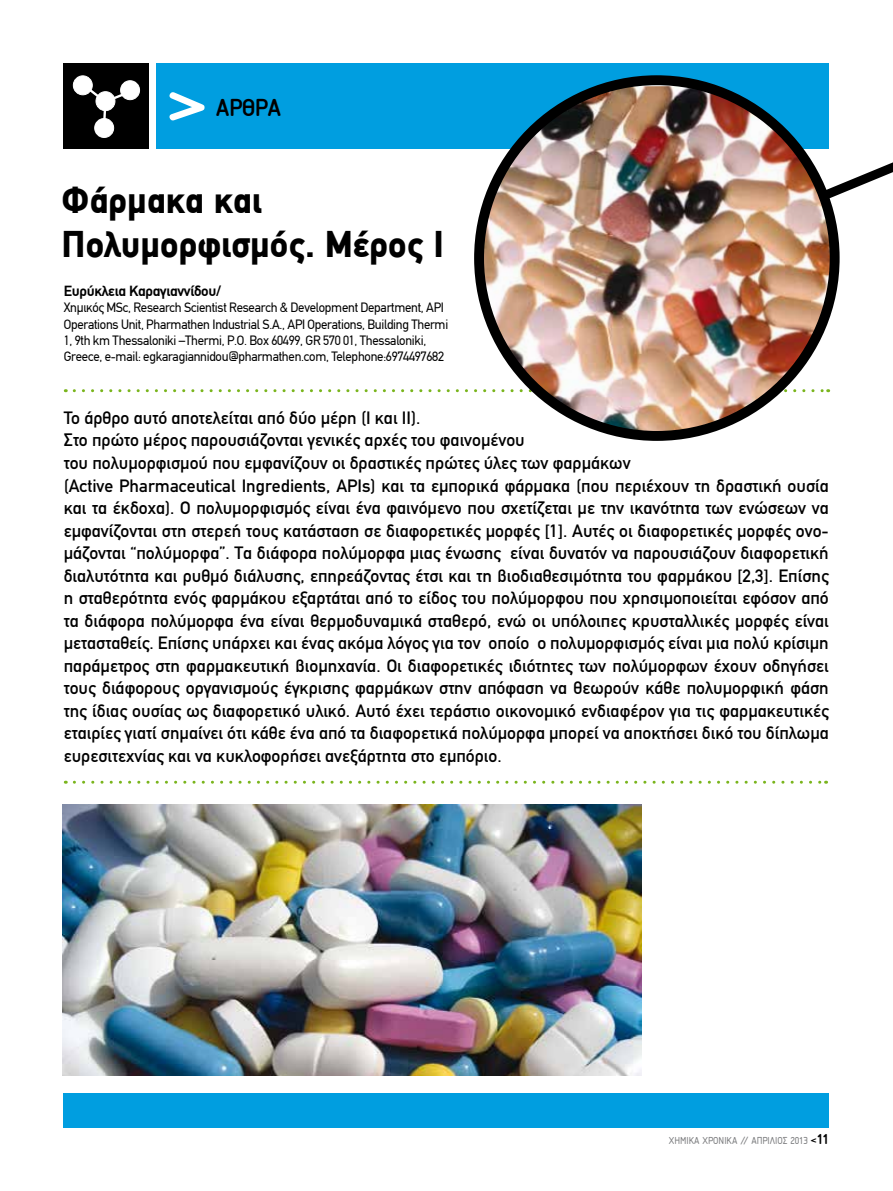
<style>
.page{position:relative;width:893px;height:1191px;background:#fff}
.page>*{position:absolute;margin:0;border:0;box-sizing:border-box;transform-origin:0 0}
.t1{font:700 70.5px "PF Isotext";color:#fff}
.t2{font:900 37.5px/43.5px "PF Din Text";color:#000}
.t3{font:700 25.5px "PF Isotext";letter-spacing:-.02em;color:#000}
.t4{font:500 18px/22.5px "PF Din Text";color:#000}
.t5{font:700 15px "PF Din Text";letter-spacing:-.02em;color:#000}
.t6{font:13.5px/16.2px "PF Din Text";letter-spacing:-.02em;color:#000;scale:.96 1}
.t7{font:10.5px "PF Isotext";color:#7b7c7e}
.s1{font-weight:700;color:#000}
.s2{font-weight:700;font-size:15px;color:#000}
</style>
<div class="page">
<div style="left:64px;top:64px;width:85px;height:85px;background:#000"></div>
<div style="left:156px;top:64px;width:673px;height:85px;background:#009ee0"></div>
<div style="left:73px;top:76px;width:19px;height:19px;background:#fff;border-radius:50%"></div>
<div style="left:73px;top:76px;width:19px;height:19px;border:1px solid #fff;border-radius:50%"></div>
<div style="left:95px;top:118px;width:19px;height:19px;background:#fff;border-radius:50%"></div>
<div style="left:95px;top:118px;width:19px;height:20px;border:1px solid #fff;border-radius:50%"></div>
<div style="left:121px;top:81px;width:19px;height:19px;background:#fff;border-radius:50%"></div>
<div style="left:121px;top:81px;width:19px;height:19px;border:1px solid #fff;border-radius:50%"></div>
<svg style="left:84px;top:85px;width:52px;height:41px"></svg>
<div style="left:64px;top:1093px;width:765px;height:34px;background:#009ee0"></div>
<svg style="left:74px;top:389px;width:404px;height:3px"></svg>
<svg style="left:74px;top:780px;width:753px;height:3px"></svg>
<svg style="left:835px;top:162px;width:58px;height:34px"></svg>
<img style="left:479px;top:86px;width:356px;height:348px">
<div style="left:474px;top:75px;width:366px;height:366px;border:10px solid #000;border-radius:50%"></div>
<img style="left:63px;top:805px;width:578px;height:271px">
<h1 class="t1" style="left:167px;top:70px;width:41px">&gt;</h1>
<h3 class="t3" style="left:216px;top:95px;width:67px">ΑΡΘΡΑ</h3>
<h2 class="t2" style="left:62px;top:178px;width:384px">Φάρμακα και<br>Πολυμορφισμός. Mέρος Ι</h2>
<p class="t5" style="left:64px;top:282px;width:159px">Ευρύκλεια Καραγιαννίδου/</p>
<p class="t6" style="left:64px;top:300px;width:402px">Χημικός MSc, Research Scientist Research &amp; Development Department, API Operations Unit, Pharmathen Industrial S.A., API Operations, Building Thermi 1, 9th km Thessaloniki –Thermi, P.O. Box 60499, GR 570 01, Thessaloniki, Greece, e-mail: egkaragiannidou@pharmathen.com, Telephone:6974497682</p>
<p class="t4" style="left:64px;top:407px;width:767px">To άρθρο αυτό αποτελείται από δύο μέρη (I και II).<br>Στο πρώτο μέρος παρουσιάζονται γενικές αρχές του φαινομένου<br>του πολυμορφισμού που εμφανίζουν οι δραστικές πρώτες ύλες των φαρμάκων<br>(Active Pharmaceutical Ingredients, ΑPIs) και τα εμπορικά φάρμακα (που περιέχουν τη δραστική ουσία και τα έκδοχα). Ο πολυμορφισμός είναι ένα φαινόμενο που σχετίζεται με την ικανότητα των ενώσεων να εμφανίζονται στη στερεή τους κατάσταση σε διαφορετικές μορφές [1]. Αυτές οι διαφορετικές μορφές ονο&shy;μάζονται “πολύμορφα”. Tα διάφορα πολύμορφα μιας ένωσης είναι δυνατόν να παρουσιάζουν διαφορετική διαλυτότητα και ρυθμό διάλυσης, επηρεάζοντας έτσι και τη βιοδιαθεσιμότητα του φαρμάκου [2,3]. Επίσης η σταθερότητα ενός φαρμάκου εξαρτάται από το είδος του πολύμορφου που χρησιμοποιείται εφόσον από τα διάφορα πολύμορφα ένα είναι θερμοδυναμικά σταθερό, ενώ οι υπόλοιπες κρυσταλλικές μορφές είναι μετασταθείς. Επίσης υπάρχει και ένας ακόμα λόγος για τον οποίο ο πολυμορφισμός είναι μια πολύ κρίσιμη παράμετρος στη φαρμακευτική βιομηχανία. Οι διαφορετικές ιδιότητες των πολύμορφων έχουν οδηγήσει τους διάφορους οργανισμούς έγκρισης φαρμάκων στην απόφαση να θεωρούν κάθε πολυμορφική φάση της ίδιας ουσίας ως διαφορετικό υλικό. Αυτό έχει τεράστιο οικονομικό ενδιαφέρον για τις φαρμακευτικές εταιρίες γιατί σημαίνει ότι κάθε ένα από τα διαφορετικά πολύμορφα μπορεί να αποκτήσει δικό του δίπλωμα ευρεσιτεχνίας και να κυκλοφορήσει ανεξάρτητα στο εμπόριο.</p>
<p class="t7" style="left:669px;top:1134px;width:162px">ΧΗΜΙΚΑ ΧΡΟΝΙΚΑ // ΑΠΡΙΛΙΟΣ 2013 <span class="s1">&lt;</span><span class="s2">11</span></p>
</div>
